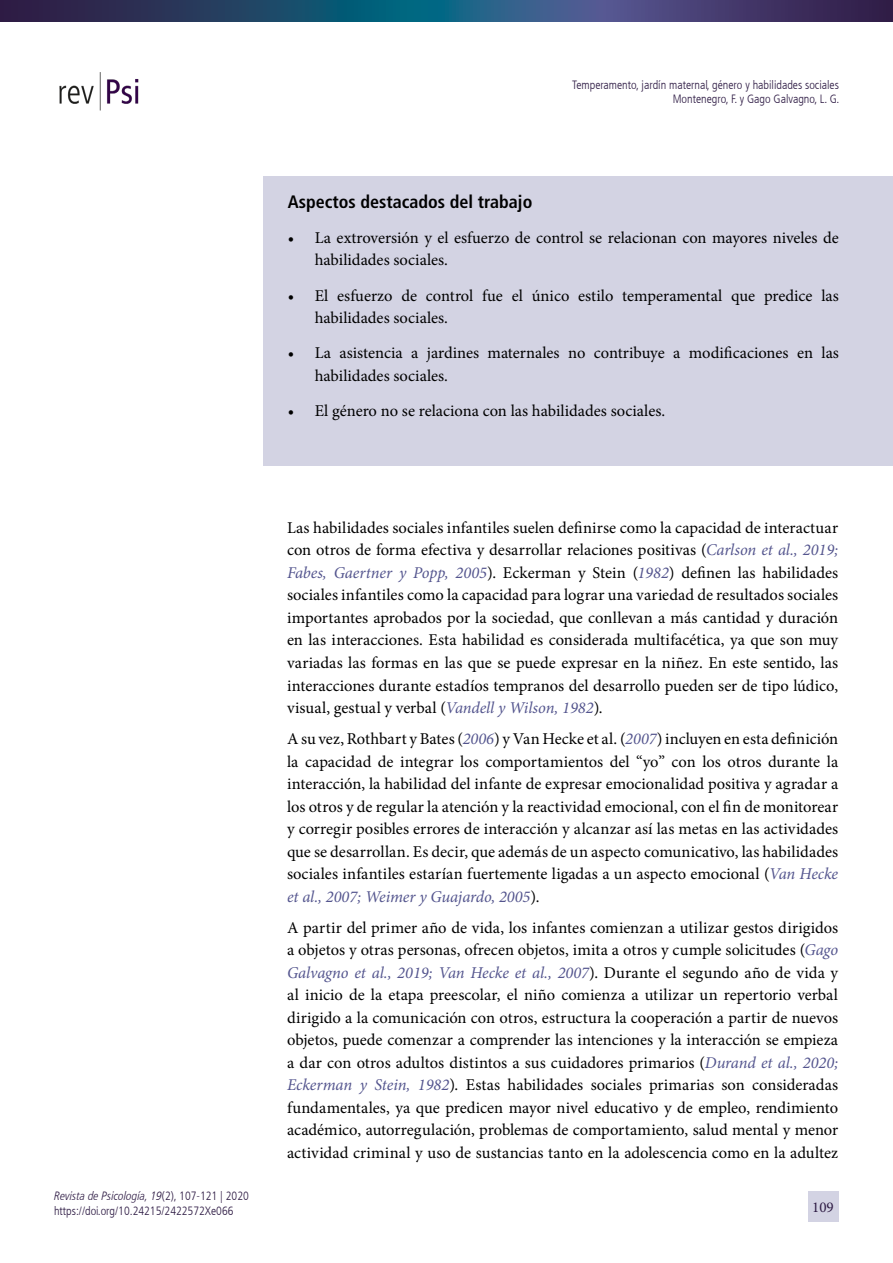
<style>
.page{position:relative;width:893px;height:1263px;background:#fff}
.page>*{position:absolute;margin:0;border:0;box-sizing:border-box;transform-origin:0 0}
.t1{font:700 condensed 18px "Frutiger LT Com";color:#000}
.t2{font:16.5px/22.5px "Minion Pro";letter-spacing:-.005em;color:#000}
.t3{font:15px "Minion Pro";color:#2e1b44}
.t4{font:300 condensed 12px/14.4px "Frutiger LT Com";color:#2e1b44}
.s1{font-style:italic}
.s2{font-style:italic;color:#54558e}
</style>
<div class="page">
<svg style="left:0;top:0;width:893px;height:21px;background:#2d436c"></svg>
<div style="left:264px;top:176px;width:629px;height:290px;background:#d3d3e3"></div>
<img style="left:59px;top:72px;width:80px;height:39px">
<div style="left:808px;top:1191px;width:30px;height:31px;background:#d3d3e3"></div>
<p class="t4" style="left:572px;top:78px;width:269px;text-align:right">Temperamento, jardín maternal, género y habilidades sociales<br>Montenegro, F. y Gago Galvagno, L. G.</p>
<p class="t1" style="left:288px;top:191px;width:246px">Aspectos destacados del trabajo</p>
<p class="t2" style="left:315px;top:226px;width:526px;text-indent:-27px">• La extroversión y el esfuerzo de control se relacionan con mayores niveles de habilidades sociales.</p>
<p class="t2" style="left:315px;top:284px;width:526px;text-indent:-27px">• El esfuerzo de control fue el único estilo temperamental que predice las habilidades sociales.</p>
<p class="t2" style="left:315px;top:342px;width:526px;text-indent:-27px">• La asistencia a jardines maternales no contribuye a modificaciones en las habilidades sociales.</p>
<p class="t2" style="left:288px;top:400px;width:379px">• El género no se relaciona con las habilidades sociales.</p>
<p class="t4" style="left:54px;top:1189px;width:196px"><span class="s1">Revista de Psicología, 19</span>(2), 107-121 | 2020 https://doi.org/10.24215/2422572Xe066</p>
<p class="t2" style="left:287px;top:516px;width:553px;text-align:justify">Las habilidades sociales infantiles suelen definirse como la capacidad de interactuar con otros de forma efectiva y desarrollar relaciones positivas (<span class="s2">Carlson et al., 2019; Fabes, Gaertner y Popp, 2005</span>). Eckerman y Stein (<span class="s2">1982</span>) definen las habilidades sociales infantiles como la capacidad para lograr una variedad de resultados sociales importantes aprobados por la sociedad, que conllevan a más cantidad y duración en las interacciones. Esta habilidad es considerada multifacética, ya que son muy variadas las formas en las que se puede expresar en la niñez. En este sentido, las interacciones durante estadíos tempranos del desarrollo pueden ser de tipo lúdico, visual, gestual y verbal (<span class="s2">Vandell y Wilson, 1982</span>).</p>
<p class="t2" style="left:287px;top:727px;width:553px;text-align:justify">A su vez, Rothbart y Bates (<span class="s2">2006</span>) y Van Hecke et al. (<span class="s2">2007</span>) incluyen en esta definición la capacidad de integrar los comportamientos del “yo” con los otros durante la interacción, la habilidad del infante de expresar emocionalidad positiva y agradar a los otros y de regular la atención y la reactividad emocional, con el fin de monitorear y corregir posibles errores de interacción y alcanzar así las metas en las actividades que se desarrollan. Es decir, que además de un aspecto comunicativo, las habilidades sociales infantiles estarían fuertemente ligadas a un aspecto emocional (<span class="s2">Van Hecke et al., 2007; Weimer y Guajardo, 2005</span>).</p>
<p class="t2" style="left:287px;top:916px;width:553px;text-align:justify">A partir del primer año de vida, los infantes comienzan a utilizar gestos dirigidos a objetos y otras personas, ofrecen objetos, imita a otros y cumple solicitudes (<span class="s2">Gago Galvagno et al., 2019; Van Hecke et al., 2007</span>). Durante el segundo año de vida y al inicio de la etapa preescolar, el niño comienza a utilizar un repertorio verbal dirigido a la comunicación con otros, estructura la cooperación a partir de nuevos objetos, puede comenzar a comprender las intenciones y la interacción se empieza a dar con otros adultos distintos a sus cuidadores primarios (<span class="s2">Durand et al., 2020; Eckerman y Stein, 1982</span>). Estas habilidades sociales primarias son consideradas fundamentales, ya que predicen mayor nivel educativo y de empleo, rendimiento académico, autorregulación, problemas de comportamiento, salud mental y menor actividad criminal y uso de sustancias tanto en la adolescencia como en la adultez</p>
<p class="t3" style="left:812px;top:1197px;width:23px">109</p>
</div>
